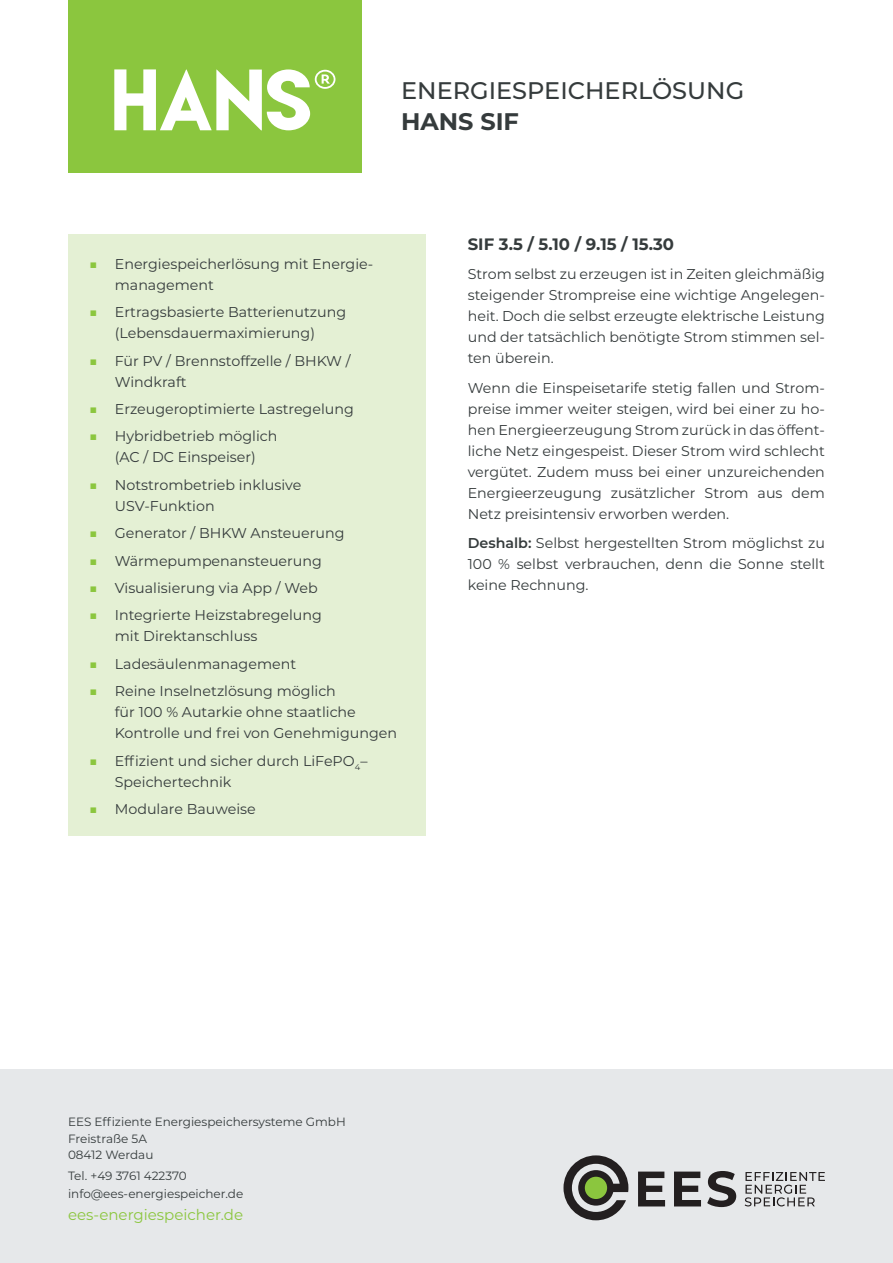
<style>
.page{position:relative;width:893px;height:1263px;background:#fff}
.page>*{position:absolute;margin:0;border:0;box-sizing:border-box;transform-origin:0 0}
.t1{font:500 24px/31.5px "Montserrat";color:#353b3c}
.t2{font:700 16.5px "Montserrat";color:#353b3c}
.t3{font:15px "Montserrat";color:#8bc63e}
.p_links{font:14.25px/21px "Montserrat";color:#353b3c}
.tabelle_links{font:12px/16.5px "Montserrat";color:#353b3c}
.s1{font-weight:700}
.s2{color:#8bc63e}
.s3{font-weight:600}
</style>
<div class="page">
<div style="left:0;top:1069px;width:893px;height:194px;background:#e6e8ea"></div>
<svg style="left:638px;top:1171px;width:27px;height:35px"></svg>
<svg style="left:674px;top:1171px;width:27px;height:35px"></svg>
<svg style="left:707px;top:1171px;width:29px;height:36px"></svg>
<svg style="left:563px;top:1155px;width:65px;height:65px"></svg>
<svg style="left:745px;top:1172px;width:80px;height:34px"></svg>
<div style="left:68px;top:234px;width:357px;height:601px;background:#e4f0d4"></div>
<div style="left:68px;top:0;width:293px;height:173px;background:#8bc63e"></div>
<svg style="left:114px;top:69px;width:221px;height:61px"></svg>
<h1 class="t1" style="left:401px;top:74px;width:345px">ENERGIESPEICHERLÖSUNG<br><span class="s1">HANS SIF</span></h1>
<p class="p_links" style="left:115px;top:253px;width:258px;text-indent:-26px"><span class="s2">■</span> Energiespeicherlösung mit Energie&shy;management</p>
<p class="p_links" style="left:89px;top:301px;width:258px;text-align:center"><span class="s2">■</span> Ertragsbasierte Batterienutzung (Lebensdauermaximierung)</p>
<p class="p_links" style="left:115px;top:350px;width:237px;text-indent:-26px"><span class="s2">■</span> Für PV / Brennstoffzelle / BHKW /<br>Windkraft</p>
<p class="p_links" style="left:89px;top:398px;width:266px"><span class="s2">■</span> Erzeugeroptimierte Lastregelung</p>
<p class="p_links" style="left:89px;top:425px;width:190px;text-align:center"><span class="s2">■</span> Hybridbetrieb möglich (AC / DC Einspeiser)</p>
<p class="p_links" style="left:115px;top:474px;width:188px;text-indent:-26px"><span class="s2">■</span> Notstrombetrieb inklusive<br>USV-Funktion</p>
<p class="p_links" style="left:89px;top:522px;width:257px"><span class="s2">■</span> Generator / BHKW Ansteuerung</p>
<p class="p_links" style="left:89px;top:550px;width:234px"><span class="s2">■</span> Wärmepumpenansteuerung</p>
<p class="p_links" style="left:89px;top:577px;width:230px"><span class="s2">■</span> Visualisierung via App / Web</p>
<p class="p_links" style="left:115px;top:604px;width:209px;text-indent:-26px"><span class="s2">■</span> Integrierte Heizstabregelung mit Direktanschluss</p>
<p class="p_links" style="left:89px;top:653px;width:208px"><span class="s2">■</span> Ladesäulenmanagement</p>
<p class="p_links" style="left:115px;top:680px;width:284px;text-indent:-26px"><span class="s2">■</span> Reine Inselnetzlösung möglich<br>für 100 % Autarkie ohne staatliche<br>Kontrolle und frei von Genehmigungen</p>
<p class="p_links" style="left:115px;top:749px;width:254px;text-indent:-26px"><span class="s2">■</span> Effizient und sicher durch LiFePO<sub>4</sub>–<br>Speichertechnik</p>
<p class="p_links" style="left:89px;top:798px;width:168px"><span class="s2">■</span> Modulare Bauweise</p>
<h2 class="t2" style="left:468px;top:232px;width:208px">SIF 3.5 / 5.10 / 9.15 / 15.30</h2>
<p class="p_links" style="left:468px;top:263px;width:359px;text-align:justify">Strom selbst zu erzeugen ist in Zeiten gleichmäßig steigender Strompreise eine wichtige Angelegen&shy;heit. Doch die selbst erzeugte elektrische Leistung und der tatsächlich benötigte Strom stimmen sel&shy;ten überein.</p>
<p class="p_links" style="left:468px;top:377px;width:359px;text-align:justify">Wenn die Einspeisetarife stetig fallen und Strom&shy;preise immer weiter steigen, wird bei einer zu ho&shy;hen Energieerzeugung Strom zurück in das öffent&shy;liche Netz eingespeist. Dieser Strom wird schlecht vergütet. Zudem muss bei einer unzureichenden Energieerzeugung zusätzlicher Strom aus dem Netz preisintensiv erworben werden.</p>
<p class="p_links" style="left:468px;top:532px;width:359px;text-align:justify"><span class="s3">Deshalb:</span> Selbst hergestellten Strom möglichst zu 100 % selbst verbrauchen, denn die Sonne stellt keine Rechnung.</p>
<p class="tabelle_links" style="left:68px;top:1113px;width:279px">EES Effiziente Energiespeichersysteme GmbH<br>Freistraße 5A<br>08412 Werdau</p>
<p class="tabelle_links" style="left:68px;top:1166px;width:177px;line-height:18px">Tel. +49 3761 422370 info@ees-energiespeicher.de</p>
<p class="t3" style="left:68px;top:1205px;width:177px">ees-energiespeicher.de</p>
</div>
